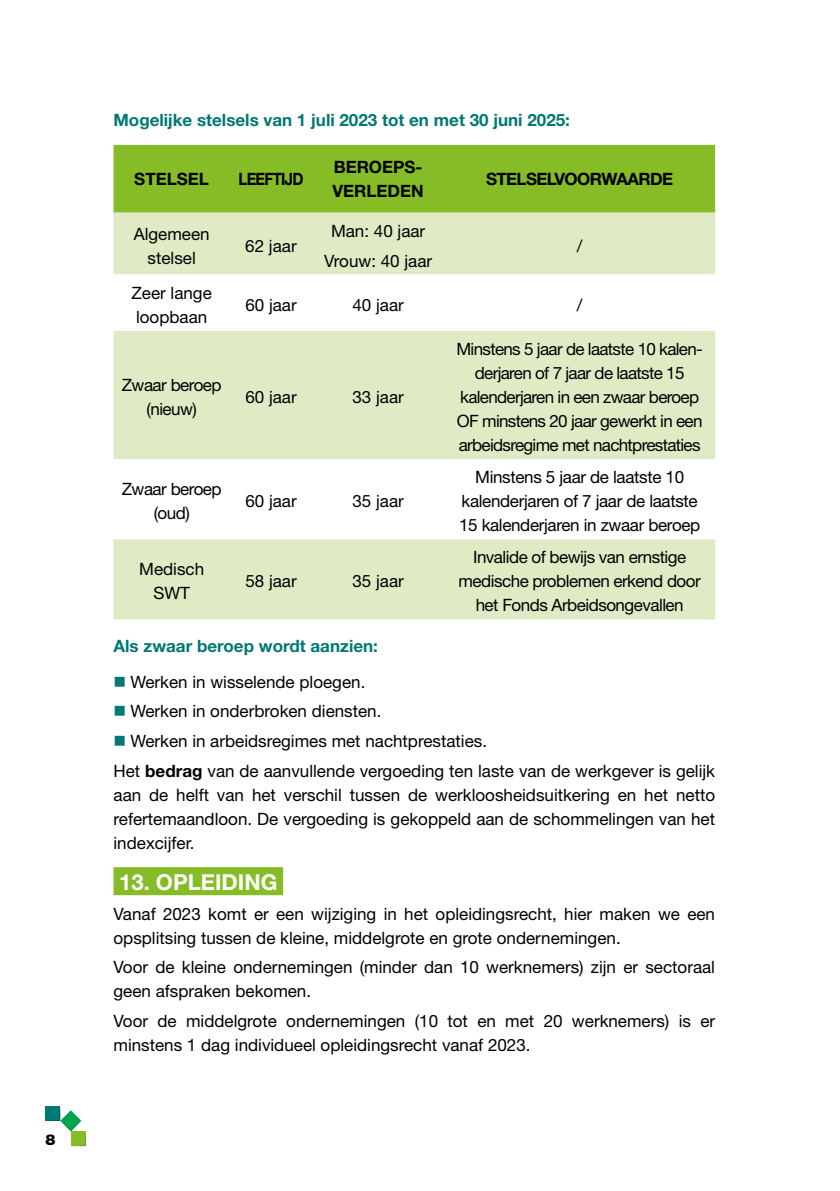
<style>
.page{position:relative;width:840px;height:1191px;background:#fff}
.page>*{position:absolute;margin:0;border:0;box-sizing:border-box;transform-origin:0 0}
.t1{font:700 22px "Helvetica Neue LT Pro";color:#fff}
.t2{font:17px/24px "Helvetica Neue";color:#000}
.t3{font:17px/24px "Helvetica Neue";letter-spacing:-.04em;color:#000;text-align:center}
.t4{font:17px/24px "Helvetica Neue";letter-spacing:-.03em;color:#000;text-align:center}
.t5{font:17px/24px "Helvetica Neue";letter-spacing:-.02em;color:#000;text-align:center}
.t6{font:700 17px "Helvetica Neue LT Pro";color:#007873}
.t7{font:700 17px/24px "Helvetica Neue LT Std";color:#000}
.t8{font:700 17px "Helvetica Neue LT Std";letter-spacing:-.04em;color:#000}
.t9{font:700 17px "Helvetica Neue LT Std";letter-spacing:-.04em;color:#000;scale:.88 1}
.t10{font:900 15px "Helvetica Neue LT Std";color:#000}
.s1{font-family:"Helvetica Neue LT Pro";font-weight:700}
</style>
<div class="page">
<svg style="left:45px;top:1106px;width:41px;height:40px"></svg>
<div style="left:113px;top:867px;width:170px;height:28px;background:#86bc25"></div>
<div style="left:113px;top:145px;width:601px;height:68px;background:#86bc25"></div>
<div style="left:113px;top:213px;width:601px;height:406px;background:#e0ebc6"></div>
<svg style="left:113px;top:274px;width:601px;height:265px"></svg>
<p class="t10" style="left:45px;top:1130px;width:12px">8</p>
<p class="t6" style="left:113px;top:109px;width:457px">Mogelijke stelsels van 1 juli 2023 tot en met 30 juni 2025:</p>
<p class="t7" style="left:134px;top:166px;width:76px">STELSEL</p>
<p class="t9" style="left:238px;top:168px;width:75px">LEEFTIJD</p>
<p class="t7" style="left:332px;top:154px;width:93px">BEROEPS-<br>VERLEDEN</p>
<p class="t8" style="left:486px;top:168px;width:188px">STELSELVOORWAARDE</p>
<p class="t2" style="left:134px;top:223px;width:77px;text-align:center">Algemeen stelsel</p>
<p class="t2" style="left:245px;top:235px;width:53px">62 jaar</p>
<p class="t2" style="left:324px;top:217px;width:109px;line-height:29.6px;text-align:center">Man: 40 jaar<br>Vrouw: 40 jaar</p>
<p class="t2" style="left:576px;top:235px;width:7px">/</p>
<p class="t2" style="left:131px;top:282px;width:82px">Zeer lange loopbaan</p>
<p class="t4" style="left:122px;top:374px;width:101px">Zwaar beroep (nieuw)</p>
<p class="t4" style="left:122px;top:478px;width:101px">Zwaar beroep (oud)</p>
<p class="t2" style="left:139px;top:558px;width:66px;text-align:center">Medisch<br>SWT</p>
<p class="t2" style="left:245px;top:294px;width:53px">60 jaar</p>
<p class="t2" style="left:352px;top:294px;width:53px">40 jaar</p>
<p class="t2" style="left:576px;top:294px;width:7px">/</p>
<p class="t2" style="left:245px;top:386px;width:53px">60 jaar</p>
<p class="t2" style="left:352px;top:386px;width:53px">33 jaar</p>
<p class="t2" style="left:245px;top:490px;width:53px">60 jaar</p>
<p class="t2" style="left:352px;top:490px;width:53px">35 jaar</p>
<p class="t2" style="left:245px;top:570px;width:53px">58 jaar</p>
<p class="t2" style="left:352px;top:570px;width:53px">35 jaar</p>
<p class="t3" style="left:456px;top:338px;width:248px">Minstens 5 jaar de laatste 10 kalen&shy;derjaren of 7 jaar de laatste 15 kalenderjaren in een zwaar beroep OF minstens 20 jaar gewerkt in een arbeidsregime met nachtprestaties</p>
<p class="t5" style="left:459px;top:466px;width:243px">Minstens 5 jaar de laatste 10 kalenderjaren of 7 jaar de laatste<br>15 kalenderjaren in zwaar beroep</p>
<p class="t4" style="left:458px;top:546px;width:243px">Invalide of bewijs van ernstige medische problemen erkend door het Fonds Arbeidsongevallen</p>
<p class="t6" style="left:113px;top:636px;width:266px">Als zwaar beroep wordt aanzien:</p>
<p class="t2" style="left:130px;top:670px;width:236px">Werken in wisselende ploegen.</p>
<p class="t2" style="left:130px;top:700px;width:252px">Werken in onderbroken diensten.</p>
<p class="t2" style="left:130px;top:730px;width:358px">Werken in arbeidsregimes met nachtprestaties.</p>
<p class="t2" style="left:113px;top:759px;width:602px">Het <span class="s1">bedrag</span> van de aanvullende vergoeding ten laste van de werkgever is gelijk</p>
<p class="t2" style="left:113px;top:783px;width:602px;text-align:justify">aan de helft van het verschil tussen de werkloosheidsuitkering en het netto refertemaandloon. De vergoeding is gekoppeld aan de schommelingen van het indexcijfer.</p>
<p class="t1" style="left:119px;top:868px;width:160px">13. OPLEIDING</p>
<p class="t2" style="left:113px;top:902px;width:602px">Vanaf 2023 komt er een wijziging in het opleidingsrecht, hier maken we een opsplitsing tussen de kleine, middelgrote en grote ondernemingen.</p>
<p class="t2" style="left:113px;top:956px;width:602px">Voor de kleine ondernemingen (minder dan 10 werknemers) zijn er sectoraal geen afspraken bekomen.</p>
<p class="t2" style="left:113px;top:1009px;width:603px">Voor de middelgrote ondernemingen (10 tot en met 20 werknemers) is er minstens 1 dag individueel opleidingsrecht vanaf 2023.</p>
</div>
